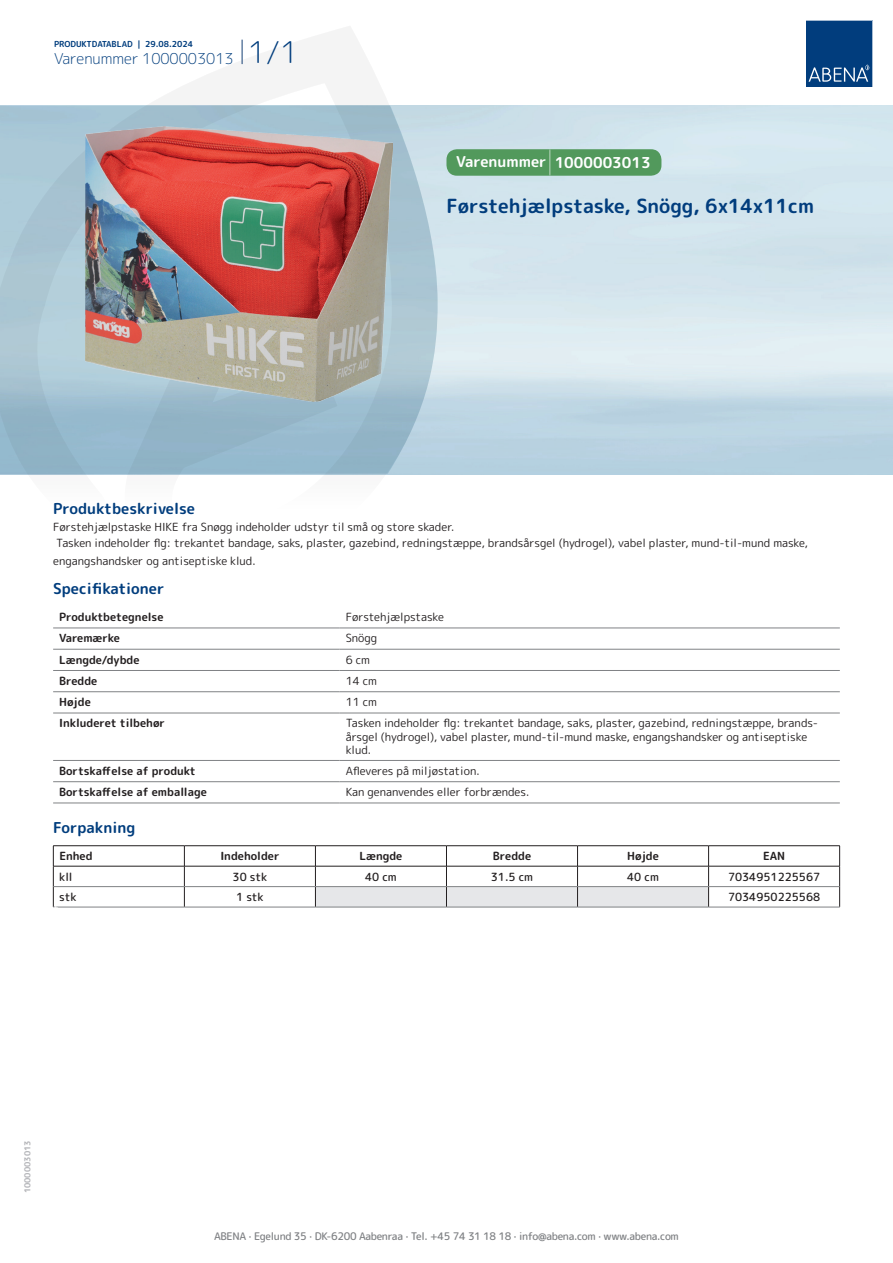
<style>
.page{position:relative;width:893px;height:1263px;background:#fff}
.page>*{position:absolute;margin:0;border:0;box-sizing:border-box;transform-origin:0 0}
.t1{font:700 19.5px "Rounded Mplus 1 c";color:#013d7d}
.t2{font:700 15px "Rounded Mplus 1 c";color:#013d7d}
.t3{font:300 15px "Rounded Mplus 1 c";color:#013d7d}
.t4{font:700 15px "Rounded Mplus 1 c";color:#fff}
.t5{font:11.25px/13.5px "Rounded Mplus 1 c";color:#231f20}
.t6{font:700 11.25px "Rounded Mplus 1 c";color:#231f20}
.t7{font:500 11.25px "Rounded Mplus 1 c";color:#231f20}
.t8{font:500 10.5px "Rounded Mplus 1 c";letter-spacing:-.03em;color:#808285}
.t9{font:700 10.5px "Rounded Mplus 1 c";color:#fff}
.t10{font:700 8.25px "Rounded Mplus 1 c";color:#013d7d}
.t11{font:700 8.25px "Rounded Mplus 1 c";color:#b2b3b7}
.s1{font-size:30px}
.s2{font-size:25.5px}
</style>
<div class="page">
<svg style="left:0;top:26px;width:439px;height:449px"></svg>
<svg style="left:0;top:106px;width:438px;height:368px;background:#a3c1d1"></svg>
<svg style="left:242px;top:40px;width:1px;height:24px"></svg>
<svg style="left:806px;top:20px;width:67px;height:67px;background:#144b86"></svg>
<img style="left:86px;top:127px;width:306px;height:275px">
<hr style="left:53px;top:628px;width:287px;height:1px;background:#808285">
<hr style="left:340px;top:628px;width:500px;height:1px;background:#808285">
<hr style="left:53px;top:649px;width:287px;height:1px;background:#808285">
<hr style="left:340px;top:649px;width:500px;height:1px;background:#808285">
<hr style="left:53px;top:670px;width:287px;height:1px;background:#808285">
<hr style="left:340px;top:670px;width:500px;height:1px;background:#808285">
<hr style="left:53px;top:691px;width:287px;height:1px;background:#808285">
<hr style="left:340px;top:691px;width:500px;height:1px;background:#808285">
<hr style="left:53px;top:713px;width:287px;height:1px;background:#808285">
<hr style="left:340px;top:713px;width:500px;height:1px;background:#808285">
<hr style="left:53px;top:760px;width:287px;height:1px;background:#808285">
<hr style="left:340px;top:760px;width:500px;height:1px;background:#808285">
<hr style="left:53px;top:781px;width:287px;height:1px;background:#808285">
<hr style="left:340px;top:781px;width:500px;height:1px;background:#808285">
<hr style="left:53px;top:803px;width:287px;height:1px;background:#808285">
<hr style="left:340px;top:803px;width:500px;height:1px;background:#808285">
<hr style="left:53px;top:845px;width:131px;height:1px;background:#231f20">
<hr style="left:184px;top:845px;width:131px;height:1px;background:#231f20">
<hr style="left:315px;top:845px;width:131px;height:1px;background:#231f20">
<hr style="left:446px;top:845px;width:131px;height:1px;background:#231f20">
<hr style="left:577px;top:845px;width:132px;height:1px;background:#231f20">
<hr style="left:709px;top:845px;width:131px;height:1px;background:#231f20">
<hr style="left:53px;top:866px;width:131px;height:1px;background:#231f20">
<hr style="left:184px;top:866px;width:131px;height:1px;background:#231f20">
<hr style="left:709px;top:866px;width:131px;height:1px;background:#231f20">
<svg style="left:53px;top:846px;width:1px;height:61px"></svg>
<svg style="left:184px;top:846px;width:1px;height:61px"></svg>
<svg style="left:315px;top:846px;width:394px;height:61px"></svg>
<svg style="left:839px;top:846px;width:1px;height:61px"></svg>
<hr style="left:54px;top:886px;width:130px;height:1px;background:#808285">
<hr style="left:184px;top:886px;width:131px;height:1px;background:#808285">
<hr style="left:315px;top:886px;width:131px;height:1px;background:#808285">
<hr style="left:446px;top:886px;width:131px;height:1px;background:#808285">
<hr style="left:577px;top:886px;width:132px;height:1px;background:#808285">
<hr style="left:709px;top:886px;width:130px;height:1px;background:#808285">
<hr style="left:53px;top:907px;width:131px;height:1px;background:#808285">
<hr style="left:184px;top:907px;width:131px;height:1px;background:#808285">
<hr style="left:315px;top:907px;width:131px;height:1px;background:#808285">
<hr style="left:446px;top:907px;width:131px;height:1px;background:#808285">
<hr style="left:577px;top:907px;width:132px;height:1px;background:#808285">
<hr style="left:709px;top:907px;width:131px;height:1px;background:#808285">
<div style="left:446px;top:149px;width:215px;height:27px;background:#52995c;border-radius:10px"></div>
<p class="t10" style="left:54px;top:38px;width:141px">PRODUKTDATABLAD | 29.08.2024</p>
<h2 class="t3" style="left:54px;top:48px;width:246px">Varenummer 1000003013 <span class="s1">1/1</span></h2>
<h2 class="t4" style="left:456px;top:152px;width:196px">Varenummer <span class="s2">|</span> 1000003013</h2>
<h1 class="t1" style="left:446px;top:192px;width:369px">Førstehjælpstaske, Snögg, 6x14x11cm</h1>
<h2 class="t2" style="left:53px;top:498px;width:143px">Produktbeskrivelse</h2>
<p class="t5" style="left:53px;top:518px;width:756px;line-height:16.5px">Førstehjælpstaske HIKE fra Snøgg indeholder udstyr til små og store skader.<br>Tasken indeholder flg: trekantet bandage, saks, plaster, gazebind, redningstæppe, brandsårsgel (hydrogel), vabel plaster, mund-til-mund maske,</p>
<p class="t5" style="left:53px;top:554px;width:204px">engangshandsker og antiseptiske klud.</p>
<h2 class="t2" style="left:53px;top:578px;width:113px">Specifikationer</h2>
<p class="t6" style="left:59px;top:609px;width:106px">Produktbetegnelse</p>
<p class="t5" style="left:346px;top:610px;width:100px">Førstehjælpstaske</p>
<p class="t6" style="left:59px;top:630px;width:62px">Varemærke</p>
<p class="t5" style="left:346px;top:631px;width:33px">Snögg</p>
<p class="t6" style="left:59px;top:651px;width:82px">Længde/dybde</p>
<p class="t5" style="left:346px;top:653px;width:26px">6 cm</p>
<p class="t6" style="left:59px;top:673px;width:40px">Bredde</p>
<p class="t5" style="left:346px;top:674px;width:33px">14 cm</p>
<p class="t6" style="left:59px;top:694px;width:33px">Højde</p>
<p class="t5" style="left:346px;top:695px;width:33px">11 cm</p>
<p class="t6" style="left:59px;top:715px;width:107px">Inkluderet tilbehør</p>
<p class="t5" style="left:346px;top:717px;width:474px">Tasken indeholder flg: trekantet bandage, saks, plaster, gazebind, redningstæppe, brands&shy;årsgel (hydrogel), vabel plaster, mund-til-mund maske, engangshandsker og antiseptiske klud.</p>
<p class="t6" style="left:59px;top:763px;width:138px">Bortskaffelse af produkt</p>
<p class="t5" style="left:346px;top:764px;width:135px">Afleveres på miljøstation.</p>
<p class="t6" style="left:59px;top:784px;width:149px">Bortskaffelse af emballage</p>
<p class="t5" style="left:346px;top:785px;width:185px">Kan genanvendes eller forbrændes.</p>
<h2 class="t2" style="left:53px;top:817px;width:84px">Forpakning</h2>
<p class="t6" style="left:59px;top:848px;width:35px">Enhed</p>
<p class="t6" style="left:220px;top:848px;width:61px">Indeholder</p>
<p class="t6" style="left:359px;top:848px;width:44px">Længde</p>
<p class="t6" style="left:493px;top:848px;width:40px">Bredde</p>
<p class="t6" style="left:627px;top:848px;width:33px">Højde</p>
<p class="t6" style="left:763px;top:848px;width:24px">EAN</p>
<p class="t7" style="left:59px;top:868px;width:15px">kll</p>
<p class="t7" style="left:233px;top:868px;width:36px">30 stk</p>
<p class="t7" style="left:365px;top:868px;width:33px">40 cm</p>
<p class="t7" style="left:491px;top:868px;width:44px">31.5 cm</p>
<p class="t7" style="left:627px;top:868px;width:33px">40 cm</p>
<p class="t7" style="left:728px;top:868px;width:94px">7034951225567</p>
<p class="t7" style="left:59px;top:889px;width:19px">stk</p>
<p class="t7" style="left:236px;top:889px;width:29px">1 stk</p>
<p class="t7" style="left:728px;top:889px;width:94px">7034950225568</p>
<p class="t9" style="left:53px;top:902px;width:7px">*</p>
<p class="t11" style="left:22px;top:1193px;width:54px;rotate:-90deg">1000003013</p>
<p class="t8" style="left:214px;top:1229px;width:466px">ABENA · Egelund 35 · DK-6200 Aabenraa · Tel. +45 74 31 18 18 · info@abena.com · www.abena.com</p>
</div>
